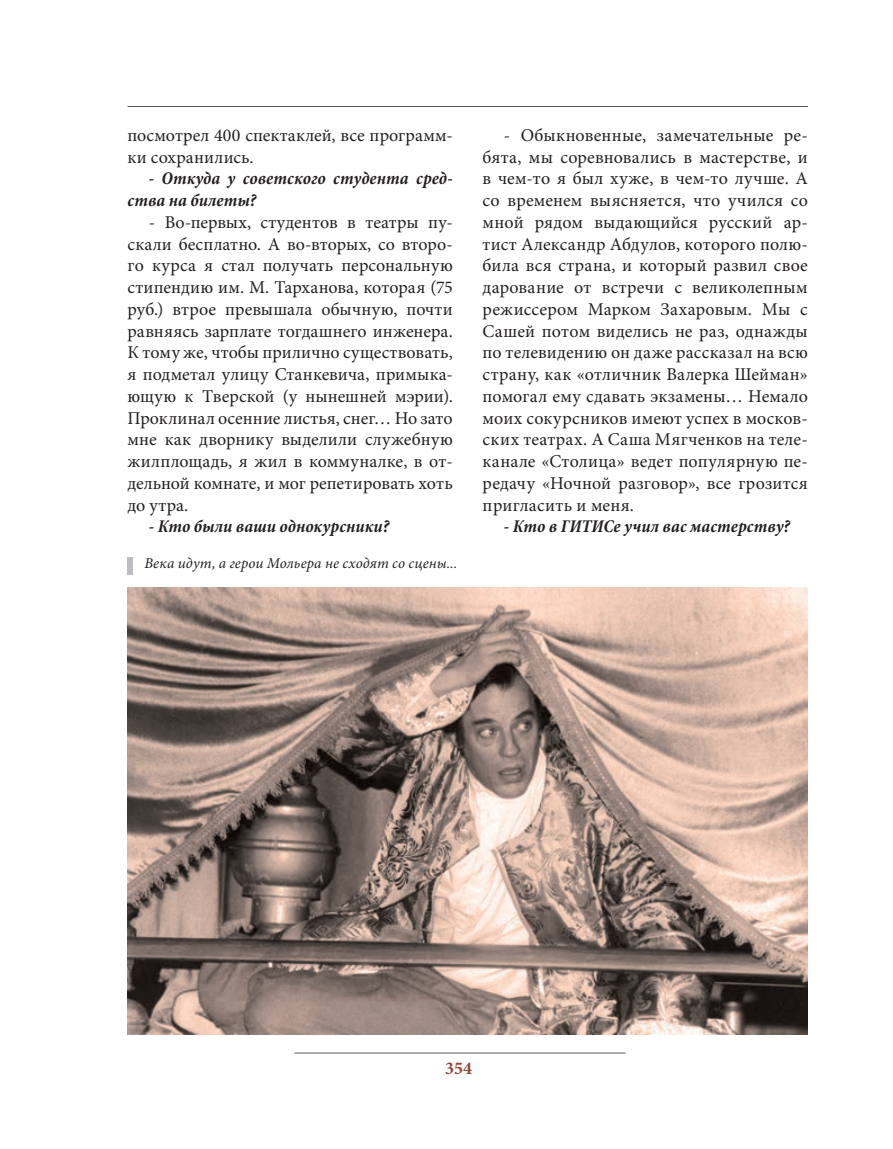
<style>
.page{position:relative;width:893px;height:1149px;background:#fff}
.page>*{position:absolute;margin:0;border:0;box-sizing:border-box;transform-origin:0 0}
.t1{font:18px/21.8px "Minion Pro";letter-spacing:.01em;color:#231f20;text-align:justify}
.t2{font:italic 700 condensed 18px/21.8px "Minion Pro";color:#231f20}
.t3{font:700 18px "Minion Pro";color:#954134}
.t4{font:italic 15px "Minion Pro";letter-spacing:.005em;color:#231f20}
</style>
<div class="page">
<hr style="left:294px;top:1052px;width:331px;height:1px;background:#57585a">
<hr style="left:128px;top:106px;width:680px;height:1px;background:#57585a">
<img style="left:128px;top:587px;width:680px;height:446px">
<div style="left:128px;top:557px;width:5px;height:17px;background:#bcbdc0"></div>
<p class="t1" style="left:128px;top:124px;width:327px">посмотрел 400 спектаклей, все программ&shy;ки сохранились.</p>
<p class="t2" style="left:128px;top:167px;width:327px;text-indent:21px">- Откуда у советского студента сред&shy;ства на билеты?</p>
<p class="t1" style="left:128px;top:211px;width:327px;text-indent:21px">- Во-первых, студентов в театры пу&shy;скали бесплатно. А во-вторых, со второ&shy;го курса я стал получать персональную стипендию им. М. Тарханова, которая (75 руб.) втрое превышала обычную, почти равняясь зарплате тогдашнего инженера.<br>К тому же, чтобы прилично существовать, я подметал улицу Станкевича, примыка&shy;ющую к Тверской (у нынешней мэрии).<br>Проклинал осенние листья, снег… Но зато мне как дворнику выделили служебную жилплощадь, я жил в коммуналке, в от&shy;дельной комнате, и мог репетировать хоть до утра.</p>
<p class="t2" style="left:149px;top:515px;width:242px">- Кто были ваши однокурсники?</p>
<p class="t4" style="left:145px;top:553px;width:314px">Века идут, а герои Мольера не сходят со сцены...</p>
<p class="t1" style="left:483px;top:124px;width:327px;text-indent:21px">- Обыкновенные, замечательные ре&shy;бята, мы соревновались в мастерстве, и в чем-то я был хуже, в чем-то лучше. А со временем выясняется, что учился со мной рядом выдающийся русский ар&shy;тист Александр Абдулов, которого полю&shy;била вся страна, и который развил свое дарование от встречи с великолепным режиссером Марком Захаровым. Мы с Сашей потом виделись не раз, однажды по телевидению он даже рассказал на всю страну, как «отличник Валерка Шейман» помогал ему сдавать экзамены… Немало моих сокурсников имеют успех в москов&shy;ских театрах. А Саша Мягченков на теле&shy;канале «Столица» ведет популярную пе&shy;редачу «Ночной разговор», все грозится пригласить и меня.</p>
<p class="t2" style="left:504px;top:515px;width:287px">- Кто в ГИТИСе учил вас мастерству?</p>
<p class="t3" style="left:445px;top:1054px;width:28px">354</p>
</div>
